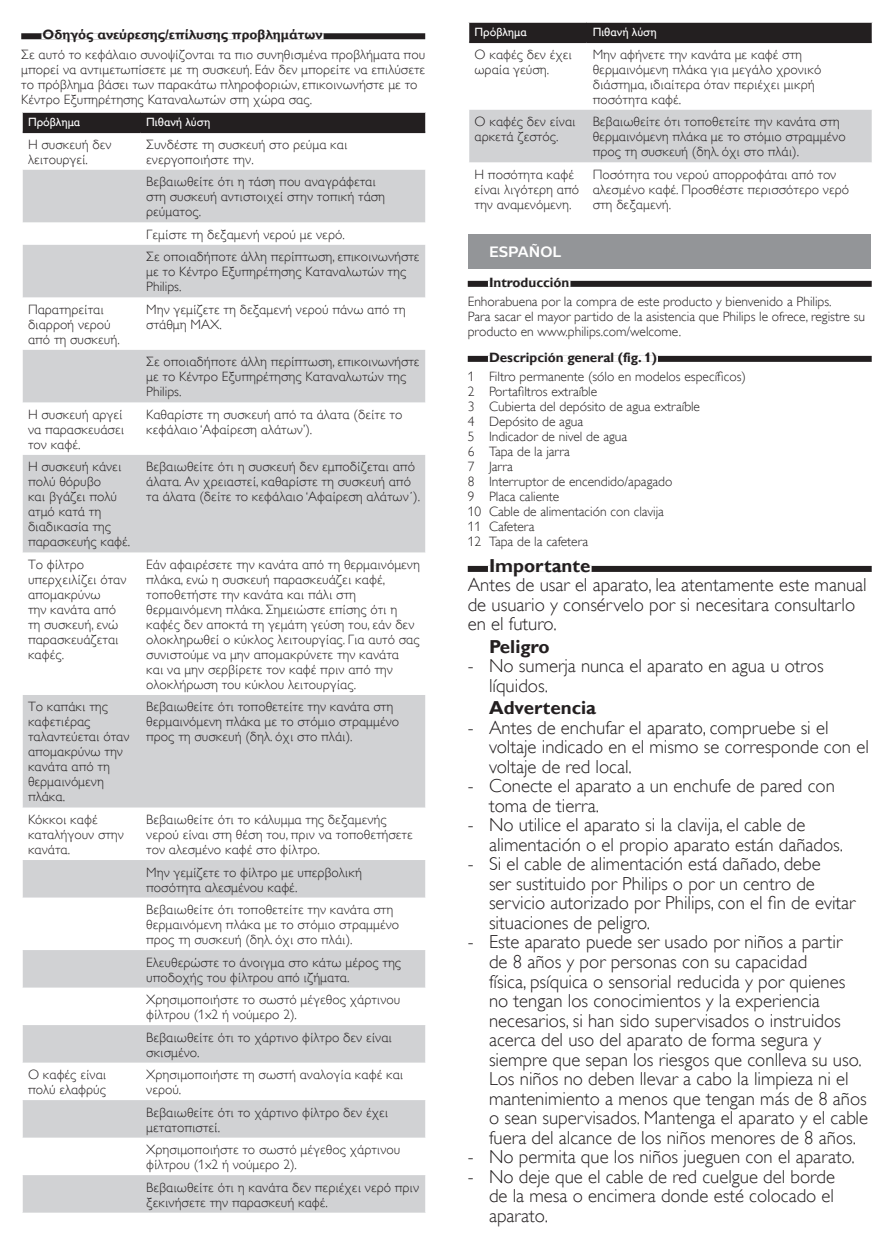
<style>
.page{position:relative;width:893px;height:1259px;background:#fff}
.page>*{position:absolute;margin:0;border:0;box-sizing:border-box;transform-origin:0 0}
.t1{font:18.75px/19.5px "Gill Sans Alt One WGL Light";color:#231f20}
.t2{font:700 18.75px "Gill Sans Alt One WGL";color:#231f20}
.t3{font:700 15px "Centrale Sans";color:#fff}
.t4{font:13.5px/15px "Gill Sans Alt One WGL Light";color:#231f20}
.t5{font:700 13.5px "Gill Sans Alt One WGL";color:#231f20}
.t6{font:12px "Gill Sans Alt One WGL";color:#fff}
</style>
<div class="page">
<div style="left:468px;top:281px;width:404px;height:6px;background:#231f20"></div>
<div style="left:488px;top:281px;width:82px;height:6px;background:#fff"></div>
<div style="left:468px;top:356px;width:404px;height:6px;background:#231f20"></div>
<div style="left:488px;top:356px;width:170px;height:6px;background:#fff"></div>
<div style="left:468px;top:566px;width:404px;height:6px;background:#231f20"></div>
<div style="left:488px;top:566px;width:104px;height:6px;background:#fff"></div>
<div style="left:469px;top:110px;width:403px;height:52px;background:#d1d2d4"></div>
<div style="left:468px;top:22px;width:405px;height:20px;background:#231f20"></div>
<hr style="left:469px;top:42px;width:118px;height:1px;background:#231f20">
<hr style="left:587px;top:42px;width:285px;height:1px;background:#231f20">
<div style="left:468px;top:235px;width:402px;height:34px;background:#939598"></div>
<div style="left:21px;top:33px;width:404px;height:6px;background:#231f20"></div>
<div style="left:41px;top:33px;width:283px;height:6px;background:#fff"></div>
<svg style="left:23px;top:170px;width:402px;height:1042px;fill:#d1d2d4"></svg>
<div style="left:22px;top:112px;width:404px;height:20px;background:#231f20"></div>
<hr style="left:23px;top:132px;width:117px;height:1px;background:#231f20">
<hr style="left:140px;top:132px;width:285px;height:1px;background:#231f20">
<p class="t5" style="left:43px;top:25px;width:282px">Οδηγός ανεύρεσης/επίλυσης προβλημάτων</p>
<p class="t4" style="left:21px;top:47px;width:405px">Σε αυτό το κεφάλαιο συνοψίζονται τα πιο συνηθισμένα προβλήματα που μπορεί να αντιμετωπίσετε με τη συσκευή. Εάν δεν μπορείτε να επιλύσετε το πρόβλημα βάσει των παρακάτω πληροφοριών, επικοινωνήστε με το Κέντρο Εξυπηρέτησης Καταναλωτών στη χώρα σας.</p>
<p class="t6" style="left:28px;top:113px;width:54px">Πρόβλημα</p>
<p class="t6" style="left:146px;top:113px;width:66px">Πιθανή λύση</p>
<p class="t4" style="left:28px;top:137px;width:85px">Η συσκευή δεν λειτουργεί.</p>
<p class="t4" style="left:146px;top:137px;width:203px">Συνδέστε τη συσκευή στο ρεύμα και ενεργοποιήστε την.</p>
<p class="t4" style="left:146px;top:174px;width:240px">Βεβαιωθείτε ότι η τάση που αναγράφεται στη συσκευή αντιστοιχεί στην τοπική τάση ρεύματος.</p>
<p class="t4" style="left:146px;top:223px;width:275px;line-height:22.5px">Γεμίστε τη δεξαμενή νερού με νερό.<br>Σε οποιαδήποτε άλλη περίπτωση, επικοινωνήστε</p>
<p class="t4" style="left:146px;top:264px;width:262px">με το Κέντρο Εξυπηρέτησης Καταναλωτών της<br>Philips.</p>
<p class="t4" style="left:28px;top:302px;width:93px">Παρατηρείται διαρροή νερού από τη συσκευή.</p>
<p class="t4" style="left:146px;top:302px;width:261px">Μην γεμίζετε τη δεξαμενή νερού πάνω από τη στάθμη ΜΑΧ.</p>
<p class="t4" style="left:146px;top:354px;width:275px">Σε οποιαδήποτε άλλη περίπτωση, επικοινωνήστε με το Κέντρο Εξυπηρέτησης Καταναλωτών της<br>Philips.</p>
<p class="t4" style="left:28px;top:407px;width:98px;text-align:justify">Η συσκευή αργεί να παρασκευάσει τον καφέ.</p>
<p class="t4" style="left:146px;top:407px;width:258px">Καθαρίστε τη συσκευή από τα άλατα (δείτε το κεφάλαιο ‘Αφαίρεση αλάτων’).</p>
<p class="t4" style="left:28px;top:459px;width:104px">Η συσκευή κάνει πολύ θόρυβο<br>και βγάζει πολύ ατμό κατά τη διαδικασία της παρασκευής καφέ.</p>
<p class="t4" style="left:146px;top:459px;width:275px">Βεβαιωθείτε ότι η συσκευή δεν εμποδίζεται από άλατα. Αν χρειαστεί, καθαρίστε τη συσκευή από τα άλατα (δείτε το κεφάλαιο ‘Αφαίρεση αλάτων΄).</p>
<p class="t4" style="left:28px;top:557px;width:100px">Το φίλτρο υπερχειλίζει όταν απομακρύνω<br>την κανάτα από τη συσκευή, ενώ παρασκευάζεται καφές.</p>
<p class="t4" style="left:146px;top:557px;width:275px">Εάν αφαιρέσετε την κανάτα από τη θερμαινόμενη πλάκα, ενώ η συσκευή παρασκευάζει καφέ, τοποθετήστε την κανάτα και πάλι στη θερμαινόμενη πλάκα. Σημειώστε επίσης ότι η καφές δεν αποκτά τη γεμάτη γεύση του, εάν δεν ολοκληρωθεί ο κύκλος λειτουργίας. Για αυτό σας συνιστούμε να μην απομακρύνετε την κανάτα<br>και να μην σερβίρετε τον καφέ πριν από την ολοκλήρωση του κύκλου λειτουργίας.</p>
<p class="t4" style="left:28px;top:699px;width:103px">Το καπάκι της καφετιέρας ταλαντεύεται όταν απομακρύνω την κανάτα από τη θερμαινόμενη πλάκα.</p>
<p class="t4" style="left:146px;top:699px;width:254px">Βεβαιωθείτε ότι τοποθετείτε την κανάτα στη θερμαινόμενη πλάκα με το στόμιο στραμμένο προς τη συσκευή (δηλ. όχι στο πλάι).</p>
<p class="t4" style="left:28px;top:812px;width:98px">Κόκκοι καφέ καταλήγουν στην κανάτα.</p>
<p class="t4" style="left:146px;top:812px;width:268px">Βεβαιωθείτε ότι το κάλυμμα της δεξαμενής νερού είναι στη θέση του, πριν να τοποθετήσετε τον αλεσμένο καφέ στο φίλτρο.</p>
<p class="t4" style="left:146px;top:864px;width:217px">Μην γεμίζετε το φίλτρο με υπερβολική ποσότητα αλεσμένου καφέ.</p>
<p class="t4" style="left:146px;top:902px;width:254px">Βεβαιωθείτε ότι τοποθετείτε την κανάτα στη θερμαινόμενη πλάκα με το στόμιο στραμμένο προς τη συσκευή (δηλ. όχι στο πλάι).</p>
<p class="t4" style="left:146px;top:954px;width:257px">Ελευθερώστε το άνοιγμα στο κάτω μέρος της υποδοχής του φίλτρου από ιζήματα.</p>
<p class="t4" style="left:146px;top:992px;width:256px">Χρησιμοποιήστε το σωστό μέγεθος χάρτινου φίλτρου (1x2 ή νούμερο 2).</p>
<p class="t4" style="left:146px;top:1029px;width:247px">Βεβαιωθείτε ότι το χάρτινο φίλτρο δεν είναι σκισμένο.</p>
<p class="t4" style="left:28px;top:1067px;width:80px">Ο καφές είναι πολύ ελαφρύς</p>
<p class="t4" style="left:146px;top:1067px;width:259px">Χρησιμοποιήστε τη σωστή αναλογία καφέ και νερού.</p>
<p class="t4" style="left:146px;top:1104px;width:244px">Βεβαιωθείτε ότι το χάρτινο φίλτρο δεν έχει μετατοπιστεί.</p>
<p class="t4" style="left:146px;top:1142px;width:256px">Χρησιμοποιήστε το σωστό μέγεθος χάρτινου φίλτρου (1x2 ή νούμερο 2).</p>
<p class="t4" style="left:146px;top:1179px;width:274px">Βεβαιωθείτε ότι η κανάτα δεν περιέχει νερό πριν ξεκινήσετε την παρασκευή καφέ.</p>
<p class="t6" style="left:474px;top:23px;width:54px">Πρόβλημα</p>
<p class="t6" style="left:593px;top:23px;width:66px">Πιθανή λύση</p>
<p class="t4" style="left:474px;top:47px;width:99px">Ο καφές δεν έχει ωραία γεύση.</p>
<p class="t4" style="left:593px;top:47px;width:230px">Μην αφήνετε την κανάτα με καφέ στη θερμαινόμενη πλάκα για μεγάλο χρονικό διάστημα, ιδιαίτερα όταν περιέχει μικρή ποσότητα καφέ.</p>
<p class="t4" style="left:474px;top:114px;width:103px">Ο καφές δεν είναι αρκετά ζεστός.</p>
<p class="t4" style="left:593px;top:114px;width:254px">Βεβαιωθείτε ότι τοποθετείτε την κανάτα στη θερμαινόμενη πλάκα με το στόμιο στραμμένο προς τη συσκευή (δηλ. όχι στο πλάι).</p>
<p class="t4" style="left:474px;top:167px;width:106px">Η ποσότητα καφέ είναι λιγότερη από την αναμενόμενη.</p>
<p class="t4" style="left:593px;top:167px;width:258px">Ποσότητα του νερού απορροφάται από τον αλεσμένο καφέ. Προσθέστε περισσότερο νερό στη δεξαμενή.</p>
<p class="t3" style="left:489px;top:243px;width:74px">ESPAÑOL</p>
<p class="t5" style="left:489px;top:273px;width:82px">Introducción</p>
<p class="t4" style="left:468px;top:294px;width:399px">Enhorabuena por la compra de este producto y bienvenido a Philips.<br>Para sacar el mayor partido de la asistencia que Philips le ofrece, registre su producto en www.philips.com/welcome.</p>
<p class="t5" style="left:489px;top:348px;width:169px">Descripción general (fig. 1)</p>
<p class="t4" style="left:468px;top:369px;width:280px">1 Filtro permanente (sólo en modelos específicos)<br>2 Portafiltros extraíble<br>3 Cubierta del depósito de agua extraíble<br>4 Depósito de agua<br>5 Indicador de nivel de agua<br>6 Tapa de la jarra<br>7 Jarra<br>8 Interruptor de encendido/apagado<br>9 Placa caliente<br>10 Cable de alimentación con clavija<br>11 Cafetera<br>12 Tapa de la cafetera</p>
<h1 class="t2" style="left:489px;top:553px;width:103px">Importante</h1>
<h1 class="t1" style="left:468px;top:575px;width:401px">Antes de usar el aparato, lea atentamente este manual de usuario y consérvelo por si necesitara consultarlo en el futuro.</h1>
<h1 class="t2" style="left:489px;top:634px;width:62px">Peligro</h1>
<h1 class="t1" style="left:489px;top:656px;width:336px;text-indent:-21px">- No sumerja nunca el aparato en agua u otros líquidos.</h1>
<h1 class="t2" style="left:489px;top:695px;width:109px">Advertencia</h1>
<h1 class="t1" style="left:489px;top:718px;width:381px;text-indent:-21px">- Antes de enchufar el aparato, compruebe si el voltaje indicado en el mismo se corresponde con el voltaje de red local.</h1>
<h1 class="t1" style="left:489px;top:776px;width:347px;text-indent:-21px">- Conecte el aparato a un enchufe de pared con toma de tierra.</h1>
<h1 class="t1" style="left:489px;top:815px;width:356px;text-indent:-21px">- No utilice el aparato si la clavija, el cable de alimentación o el propio aparato están dañados.</h1>
<h1 class="t1" style="left:489px;top:854px;width:368px;text-indent:-21px">- Si el cable de alimentación está dañado, debe<br>ser sustituido por Philips o por un centro de servicio autorizado por Philips, con el fin de evitar situaciones de peligro.</h1>
<p class="t1" style="left:489px;top:932px;width:381px;text-indent:-21px">- Este aparato puede ser usado por niños a partir<br>de 8 años y por personas con su capacidad<br>física, psíquica o sensorial reducida y por quienes no tengan los conocimientos y la experiencia necesarios, si han sido supervisados o instruidos acerca del uso del aparato de forma segura y siempre que sepan los riesgos que conlleva su uso.<br>Los niños no deben llevar a cabo la limpieza ni el mantenimiento a menos que tengan más de 8 años o sean supervisados. Mantenga el aparato y el cable fuera del alcance de los niños menores de 8 años.</p>
<h1 class="t1" style="left:468px;top:1147px;width:388px">- No permita que los niños jueguen con el aparato.</h1>
<h1 class="t1" style="left:489px;top:1166px;width:348px;text-align:justify;text-indent:-21px">- No deje que el cable de red cuelgue del borde de la mesa o encimera donde esté colocado el aparato.</h1>
</div>
